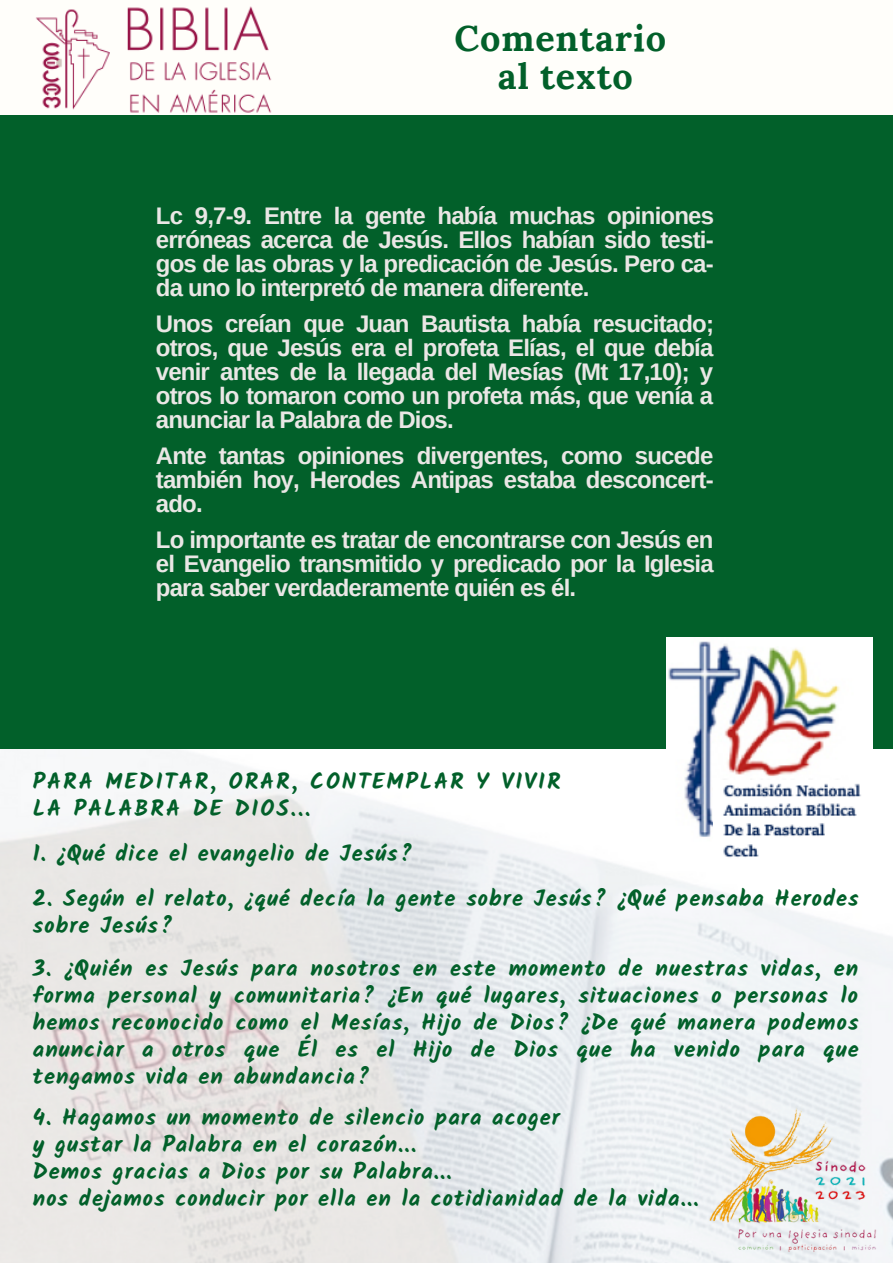
<style>
.page{position:relative;width:893px;height:1264px;background:#fff}
.page>*{position:absolute;margin:0;border:0;box-sizing:border-box;transform-origin:0 0}
.t1{font:700 36px/38.2px "Lora";letter-spacing:.025em;color:#02602a;text-align:center}
.t2{font:700 24px/24px "Arimo";letter-spacing:-.035em;color:#eae7e5;text-align:justify}
.t3{font:700 22.5px/27px "Kalam";letter-spacing:.045em;color:#02602a}
.t4{font:700 22.5px/27px "Kalam";letter-spacing:.085em;color:#02602a}
</style>
<div class="page">
<div style="left:0;top:0;width:892px;height:1262px;background:#fffefa"></div>
<img style="left:0;top:770px;width:892px;height:492px">
<div style="left:0;top:116px;width:892px;height:633px;background:#02602a"></div>
<img style="left:18px;top:6px;width:263px;height:110px">
<img style="left:666px;top:638px;width:205px;height:221px">
<img style="left:713px;top:775px;width:159px;height:84px">
<img style="left:709px;top:1100px;width:183px;height:161px">
<h1 class="t1" style="left:454px;top:19px;width:213px">Comentario al texto</h1>
<p class="t2" style="left:156px;top:203px;width:559px">Lc 9,7-9. Entre la gente había muchas opiniones erróneas acerca de Jesús. Ellos habían sido testi&shy;gos de las obras y la predicación de Jesús. Pero ca&shy;da uno lo interpretó de manera diferente.</p>
<p class="t2" style="left:156px;top:311px;width:559px">Unos creían que Juan Bautista había resucitado; otros, que Jesús era el profeta Elías, el que debía venir antes de la llegada del Mesías (Mt 17,10); y otros lo tomaron como un profeta más, que venía a anunciar la Palabra de Dios.</p>
<p class="t2" style="left:156px;top:443px;width:559px">Ante tantas opiniones divergentes, como sucede también hoy, Herodes Antipas estaba desconcert&shy;ado.</p>
<p class="t2" style="left:156px;top:527px;width:559px">Lo importante es tratar de encontrarse con Jesús en el Evangelio transmitido y predicado por la Iglesia para saber verdaderamente quién es él.</p>
<p class="t4" style="left:33px;top:768px;width:529px">PARA MEDITAR, ORAR, CONTEMPLAR Y VIVIR<br>LA PALABRA DE DIOS...</p>
<p class="t3" style="left:33px;top:840px;width:381px">1. ¿Qué dice el evangelio de Jesús?</p>
<p class="t3" style="left:33px;top:885px;width:827px">2. Según el relato, ¿qué decía la gente sobre Jesús? ¿Qué pensaba Herodes sobre Jesús?</p>
<p class="t3" style="left:33px;top:955px;width:827px;text-align:justify">3. ¿Quién es Jesús para nosotros en este momento de nuestras vidas, en forma personal y comunitaria? ¿En qué lugares, situaciones o personas lo hemos reconocido como el Mesías, Hijo de Dios? ¿De qué manera podemos anunciar a otros que Él es el Hijo de Dios que ha venido para que tengamos vida en abundancia?</p>
<p class="t3" style="left:33px;top:1103px;width:667px">4. Hagamos un momento de silencio para acoger<br>y gustar la Palabra en el corazón...<br>Demos gracias a Dios por su Palabra...<br>nos dejamos conducir por ella en la cotidianidad de la vida...</p>
</div>
